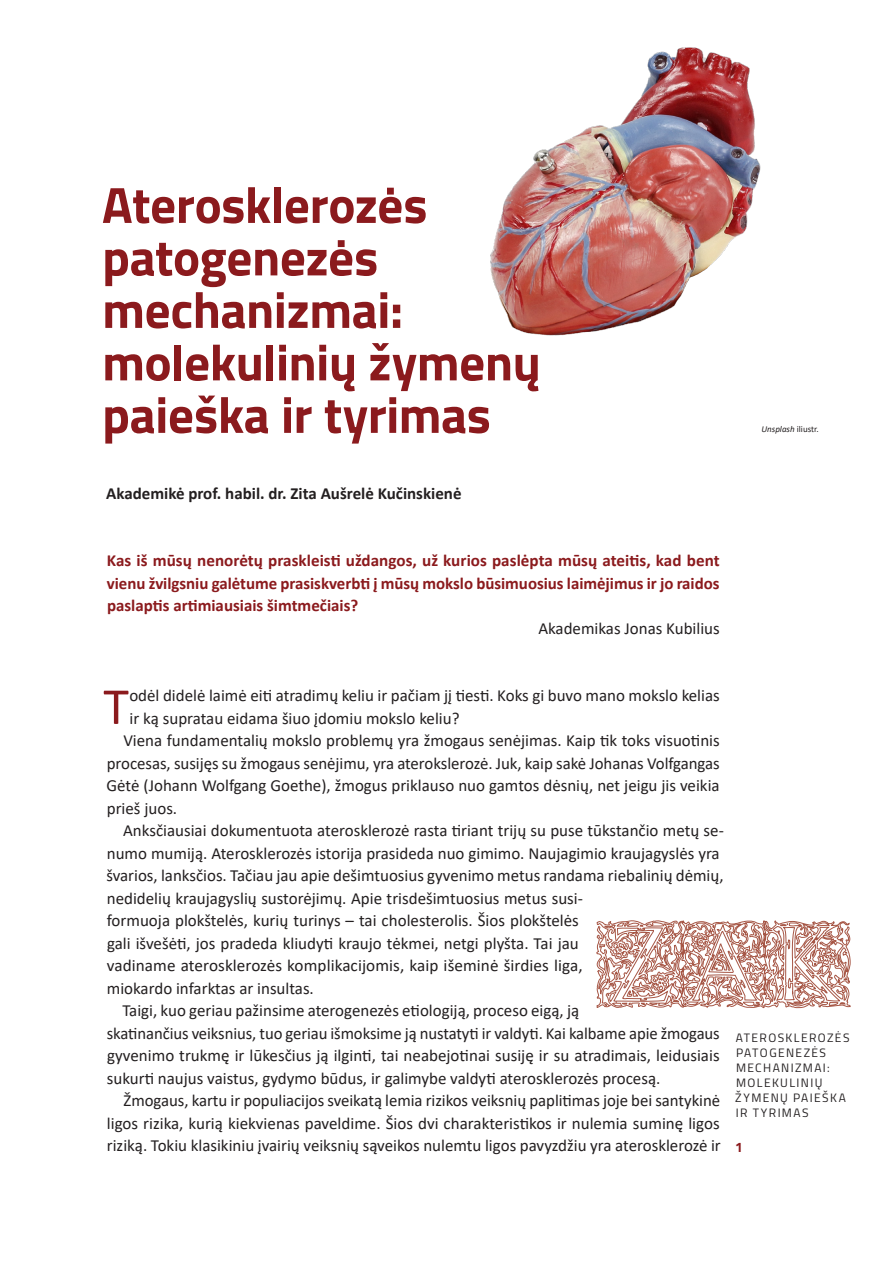
<style>
.page{position:relative;width:893px;height:1263px;background:#fff}
.page>*{position:absolute;margin:0;border:0;box-sizing:border-box;transform-origin:0 0}
.t1{font:52.35px "Calibri";color:#8b1a1d}
.t2{font:700 51px/52.5px "Cairo";letter-spacing:-.01em;color:#8b1a1d}
.t3{font:16.95px "Calibri";color:#231f20}
.t4{font:700 16.95px/22.5px "Calibri";color:#8b1a1d;text-align:justify}
.t5{font:700 16.95px "Calibri";color:#231f20}
.t6{font:700 13.5px "Cairo";color:#8b1a1d}
.t7{font:12px/15px "Cairo";letter-spacing:.115em;color:#231f20}
.t8{font:italic 9px "Calibri";color:#231f20}
.s1{font-style:normal}
</style>
<div class="page">
<svg style="left:596px;top:920px;width:255px;height:89px"></svg>
<img style="left:490px;top:47px;width:271px;height:289px">
<h2 class="t2" style="left:102px;top:179px;width:440px">Aterosklerozės patogenezės mechanizmai: molekulinių žymenų paieška ir tyrimas</h2>
<p class="t5" style="left:106px;top:481px;width:357px">Akademikė prof. habil. dr. Zita Aušrelė Kučinskienė</p>
<p class="t4" style="left:107px;top:549px;width:614px">Kas iš mūsų nenorėtų praskleisti uždangos, už kurios paslėpta mūsų ateitis, kad bent vienu žvilgsniu galėtume prasiskverbti į mūsų mokslo būsimuosius laimėjimus ir jo raidos paslaptis artimiausiais šimtmečiais?</p>
<p class="t3" style="left:538px;top:616px;width:183px">Akademikas Jonas Kubilius</p>
<p class="t8" style="left:761px;top:423px;width:59px">Unsplash <span class="s1">iliustr.</span></p>
<h1 class="t1" style="left:103px;top:670px;width:27px">T</h1>
<p class="t3" style="left:129px;top:684px;width:592px">odėl didelė laimė eiti atradimų keliu ir pačiam jį tiesti. Koks gi buvo mano mokslo kelias</p>
<p class="t3" style="left:130px;top:706px;width:331px">ir ką supratau eidama šiuo įdomiu mokslo keliu?</p>
<p class="t3" style="left:123px;top:729px;width:598px">Viena fundamentalių mokslo problemų yra žmogaus senėjimas. Kaip tik toks visuotinis</p>
<p class="t3" style="left:107px;top:751px;width:614px">procesas, susijęs su žmogaus senėjimu, yra aterokslerozė. Juk, kaip sakė Johanas Volfgangas</p>
<p class="t3" style="left:107px;top:774px;width:615px">Gėtė (Johann Wolfgang Goethe), žmogus priklauso nuo gamtos dėsnių, net jeigu jis veikia</p>
<p class="t3" style="left:107px;top:796px;width:72px">prieš juos.</p>
<p class="t3" style="left:123px;top:819px;width:602px">Anksčiausiai dokumentuota aterosklerozė rasta tiriant trijų su puse tūkstančio metų se-</p>
<p class="t3" style="left:107px;top:841px;width:614px">numo mumiją. Aterosklerozės istorija prasideda nuo gimimo. Naujagimio kraujagyslės yra</p>
<p class="t3" style="left:106px;top:864px;width:619px">švarios, lanksčios. Tačiau jau apie dešimtuosius gyvenimo metus randama riebalinių dėmių,</p>
<p class="t3" style="left:107px;top:886px;width:478px">nedidelių kraujagyslių sustorėjimų. Apie trisdešimtuosius metus susi-</p>
<p class="t3" style="left:107px;top:909px;width:474px">formuoja plokštelės, kurių turinys – tai cholesterolis. Šios plokštelės</p>
<p class="t3" style="left:107px;top:931px;width:473px">gali išvešėti, jos pradeda kliudyti kraujo tėkmei, netgi plyšta. Tai jau</p>
<p class="t3" style="left:107px;top:954px;width:477px">vadiname aterosklerozės komplikacijomis, kaip išeminė širdies liga,</p>
<p class="t3" style="left:107px;top:976px;width:209px">miokardo infarktas ar insultas.</p>
<p class="t3" style="left:122px;top:999px;width:458px">Taigi, kuo geriau pažinsime aterogenezės etiologiją, proceso eigą, ją</p>
<p class="t3" style="left:107px;top:1021px;width:614px">skatinančius veiksnius, tuo geriau išmoksime ją nustatyti ir valdyti. Kai kalbame apie žmogaus</p>
<p class="t3" style="left:107px;top:1044px;width:614px">gyvenimo trukmę ir lūkesčius ją ilginti, tai neabejotinai susiję ir su atradimais, leidusiais</p>
<p class="t3" style="left:107px;top:1066px;width:555px">sukurti naujus vaistus, gydymo būdus, ir galimybe valdyti aterosklerozės procesą.</p>
<p class="t3" style="left:124px;top:1089px;width:598px">Žmogaus, kartu ir populiacijos sveikatą lemia rizikos veiksnių paplitimas joje bei santykinė</p>
<p class="t3" style="left:107px;top:1111px;width:614px">ligos rizika, kurią kiekvienas paveldime. Šios dvi charakteristikos ir nulemia suminę ligos</p>
<p class="t3" style="left:107px;top:1134px;width:615px">riziką. Tokiu klasikiniu įvairių veiksnių sąveikos nulemtu ligos pavyzdžiu yra aterosklerozė ir</p>
<p class="t7" style="left:735px;top:1030px;width:116px">ATEROSKLEROZĖS<br>PATOGENEZĖS<br>MECHANIZMAI:<br>MOLEKULINIŲ<br>ŽYMENŲ PAIEŠKA<br>IR TYRIMAS</p>
<p class="t6" style="left:735px;top:1139px;width:9px">1</p>
</div>
